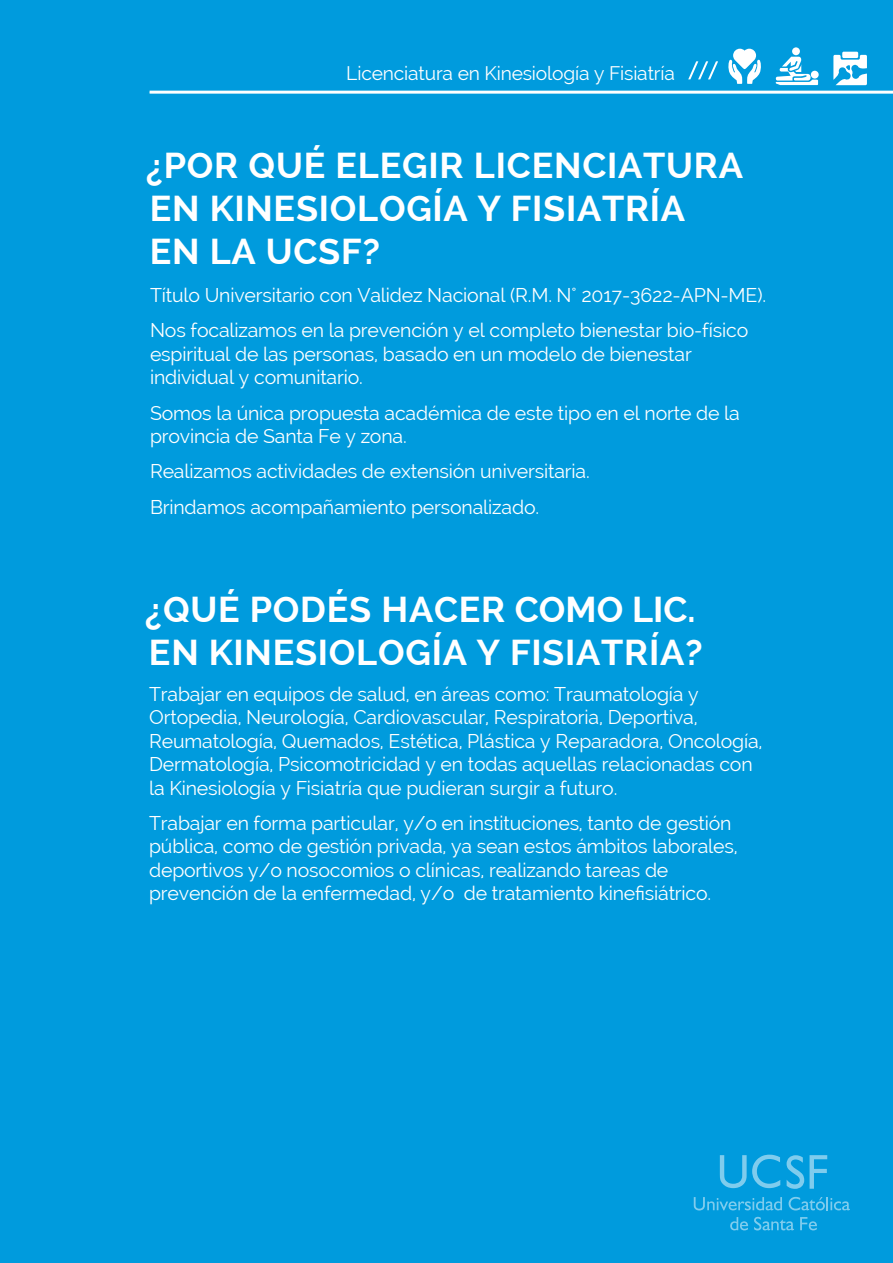
<style>
.page{position:relative;width:893px;height:1263px;background:#009bdd}
.page>*{position:absolute;margin:0;border:0;box-sizing:border-box;transform-origin:0 0}
.t1{font:700 36px/43.2px "Raleway";letter-spacing:.02em;color:#fff}
.t2{font:19.5px/23.4px "Raleway";letter-spacing:-.01em;color:#fff}
.t3{font:19.2px "Raleway";letter-spacing:-.01em;color:#fff}
</style>
<div class="page">
<svg style="left:720px;top:1155px;width:60px;height:33px"></svg>
<svg style="left:787px;top:1155px;width:40px;height:34px"></svg>
<svg style="left:694px;top:1197px;width:88px;height:13px"></svg>
<svg style="left:789px;top:1197px;width:61px;height:13px"></svg>
<svg style="left:730px;top:1217px;width:18px;height:13px"></svg>
<svg style="left:754px;top:1217px;width:40px;height:13px"></svg>
<svg style="left:800px;top:1217px;width:17px;height:13px"></svg>
<hr style="left:150px;top:91px;width:743px;height:3px;background:#fff">
<svg style="left:688px;top:61px;width:30px;height:18px"></svg>
<svg style="left:728px;top:49px;width:33px;height:35px"></svg>
<div style="left:792px;top:47px;width:8px;height:8px;background:#fff;border-radius:50%"></div>
<svg style="left:776px;top:57px;width:42px;height:28px"></svg>
<svg style="left:833px;top:55px;width:34px;height:30px"></svg>
<div style="left:842px;top:52px;width:16px;height:6px;background:#fff"></div>
<p class="t3" style="left:346px;top:62px;width:330px">Licenciatura en Kinesiología y Fisiatría</p>
<h1 class="t1" style="left:146px;top:144px;width:599px">¿POR QUÉ ELEGIR LICENCIATURA</h1>
<h1 class="t1" style="left:150px;top:187px;width:537px">EN KINESIOLOGÍA Y FISIATRÍA<br>EN LA UCSF?</h1>
<p class="t2" style="left:150px;top:277px;width:618px;line-height:35.4px">Título Universitario con Validez Nacional (R.M. N° 2017-3622-APN-ME).<br>Nos focalizamos en la prevención y el completo bienestar bio-físico</p>
<p class="t2" style="left:150px;top:342px;width:543px">espiritual de las personas, basado en un modelo de bienestar individual y comunitario.</p>
<p class="t2" style="left:150px;top:401px;width:591px">Somos la única propuesta académica de este tipo en el norte de la provincia de Santa Fe y zona.</p>
<p class="t2" style="left:150px;top:454px;width:441px;line-height:35.4px">Realizamos actividades de extensión universitaria.<br>Brindamos acompañamiento personalizado.</p>
<h1 class="t1" style="left:145px;top:587px;width:552px">¿QUÉ PODÉS HACER COMO LIC.</h1>
<h1 class="t1" style="left:149px;top:631px;width:555px">EN KINESIOLOGÍA Y FISIATRÍA?</h1>
<p class="t2" style="left:149px;top:682px;width:615px">Trabajar en equipos de salud, en áreas como: Traumatología y Ortopedia, Neurología, Cardiovascular, Respiratoria, Deportiva, Reumatología, Quemados, Estética, Plástica y Reparadora, Oncología, Dermatología, Psicomotricidad y en todas aquellas relacionadas con la Kinesiología y Fisiatría que pudieran surgir a futuro.</p>
<p class="t2" style="left:149px;top:811px;width:590px">Trabajar en forma particular, y/o en instituciones, tanto de gestión pública, como de gestión privada, ya sean estos ámbitos laborales, deportivos y/o nosocomios o clínicas, realizando tareas de prevención de la enfermedad, y/o de tratamiento kinefisiátrico.</p>
</div>
